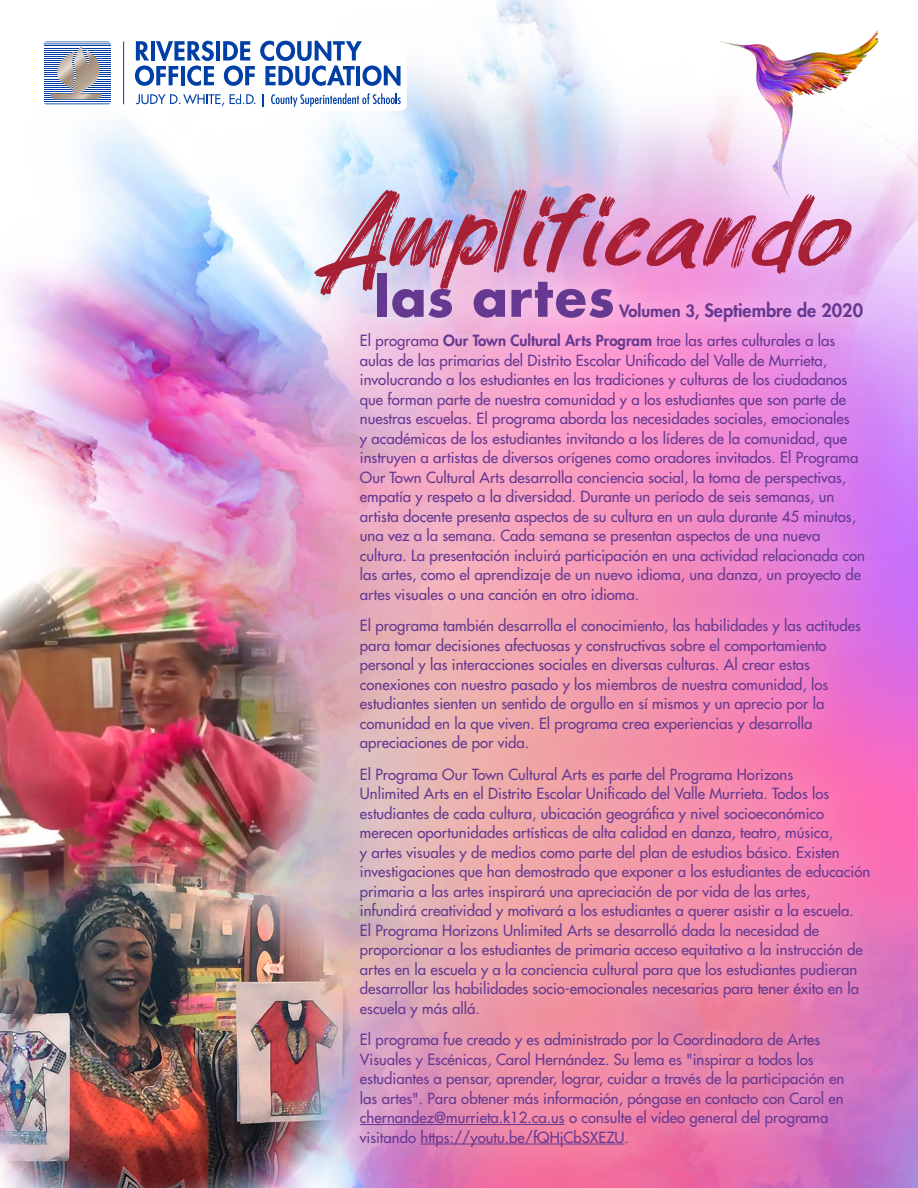
<style>
.page{position:relative;width:918px;height:1188px;background:#fff}
.page>*{position:absolute;margin:0;border:0;box-sizing:border-box;transform-origin:0 0}
.t1{font:700 52.5px "Futura";color:#663991}
.t2{font:800 18px "Futura Std";color:#663991}
.t3{font:500 15px/19.5px "Futura Std";color:#663991}
.s1{font-size:16.5px}
.s2{font-weight:800}
</style>
<div class="page">
<svg style="left:0;top:0;width:578px;height:567px"></svg>
<img style="left:720px;top:30px;width:159px;height:17px">
<div style="left:37px;top:35px;width:370px;height:76px;background:#fff;border-radius:6px"></div>
<svg style="left:44px;top:42px;width:67px;height:62px"></svg>
<hr style="left:123px;top:41px;width:1px;height:63px;background:#0040a6">
<hr style="left:216px;top:41px;width:4px;height:20px;background:#0040a6">
<svg style="left:135px;top:41px;width:79px;height:45px"></svg>
<svg style="left:223px;top:41px;width:139px;height:45px"></svg>
<img style="left:235px;top:47px;width:639px;height:43px">
<img style="left:133px;top:90px;width:785px;height:1098px">
<img style="left:434px;top:748px;width:484px;height:440px">
<div style="left:325px;top:299px;width:576px;height:883px;background:#fff;opacity:.75"></div>
<hr style="left:360px;top:1124px;width:205px;height:1px;background:#663991">
<hr style="left:421px;top:1144px;width:204px;height:1px;background:#663991">
<div style="left:342px;top:239px;width:555px;height:116px;background:#fff;opacity:.45"></div>
<svg style="left:314px;top:189px;width:538px;height:107px;background:#d294bb"></svg>
<img style="left:0;top:567px;width:320px;height:273px">
<img style="left:0;top:840px;width:351px;height:348px">
<p class="t1" style="left:374px;top:259px;width:242px">las artes</p>
<p class="t2" style="left:619px;top:299px;width:245px"><span class="s1">Volumen 3,</span> Septiembre de 2020</p>
<h1 class="t3" style="left:360px;top:331px;width:507px">El programa <span class="s2">Our Town Cultural Arts Program</span> trae las artes culturales a las aulas de las primarias del Distrito Escolar Unificado del Valle de Murrieta, involucrando a los estudiantes en las tradiciones y culturas de los ciudadanos que forman parte de nuestra comunidad y a los estudiantes que son parte de nuestras escuelas. El programa aborda las necesidades sociales, emocionales<br>y académicas de los estudiantes invitando a los líderes de la comunidad, que instruyen a artistas de diversos orígenes como oradores invitados. El Programa Our Town Cultural Arts desarrolla conciencia social, la toma de perspectivas, empatía y respeto a la diversidad. Durante un período de seis semanas, un artista docente presenta aspectos de su cultura en un aula durante 45 minutos, una vez a la semana. Cada semana se presentan aspectos de una nueva cultura. La presentación incluirá participación en una actividad relacionada con las artes, como el aprendizaje de un nuevo idioma, una danza, un proyecto de artes visuales o una canción en otro idioma.</h1>
<p class="t3" style="left:360px;top:616px;width:503px">El programa también desarrolla el conocimiento, las habilidades y las actitudes para tomar decisiones afectuosas y constructivas sobre el comportamiento personal y las interacciones sociales en diversas culturas. Al crear estas conexiones con nuestro pasado y los miembros de nuestra comunidad, los estudiantes sienten un sentido de orgullo en sí mismos y un aprecio por la comunidad en la que viven. El programa crea experiencias y desarrolla apreciaciones de por vida.</p>
<p class="t3" style="left:360px;top:764px;width:512px">El Programa Our Town Cultural Arts es parte del Programa Horizons<br>Unlimited Arts en el Distrito Escolar Unificado del Valle Murrieta. Todos los estudiantes de cada cultura, ubicación geográfica y nivel socioeconómico merecen oportunidades artísticas de alta calidad en danza, teatro, música,<br>y artes visuales y de medios como parte del plan de estudios básico. Existen investigaciones que han demostrado que exponer a los estudiantes de educación primaria a las artes inspirará una apreciación de por vida de las artes, infundirá creatividad y motivará a los estudiantes a querer asistir a la escuela.<br>El Programa Horizons Unlimited Arts se desarrolló dada la necesidad de proporcionar a los estudiantes de primaria acceso equitativo a la instrucción de artes en la escuela y a la conciencia cultural para que los estudiantes pudieran desarrollar las habilidades socio-emocionales necesarias para tener éxito en la escuela y más allá.</p>
<p class="t3" style="left:360px;top:1030px;width:486px">El programa fue creado y es administrado por la Coordinadora de Artes Visuales y Escénicas, Carol Hernández. Su lema es "inspirar a todos los estudiantes a pensar, aprender, lograr, cuidar a través de la participación en las artes". Para obtener más información, póngase en contacto con Carol en chernandez@murrieta.k12.ca.us o consulte el vídeo general del programa visitando https://youtu.be/fQHjCbSXEZU.</p>
</div>
